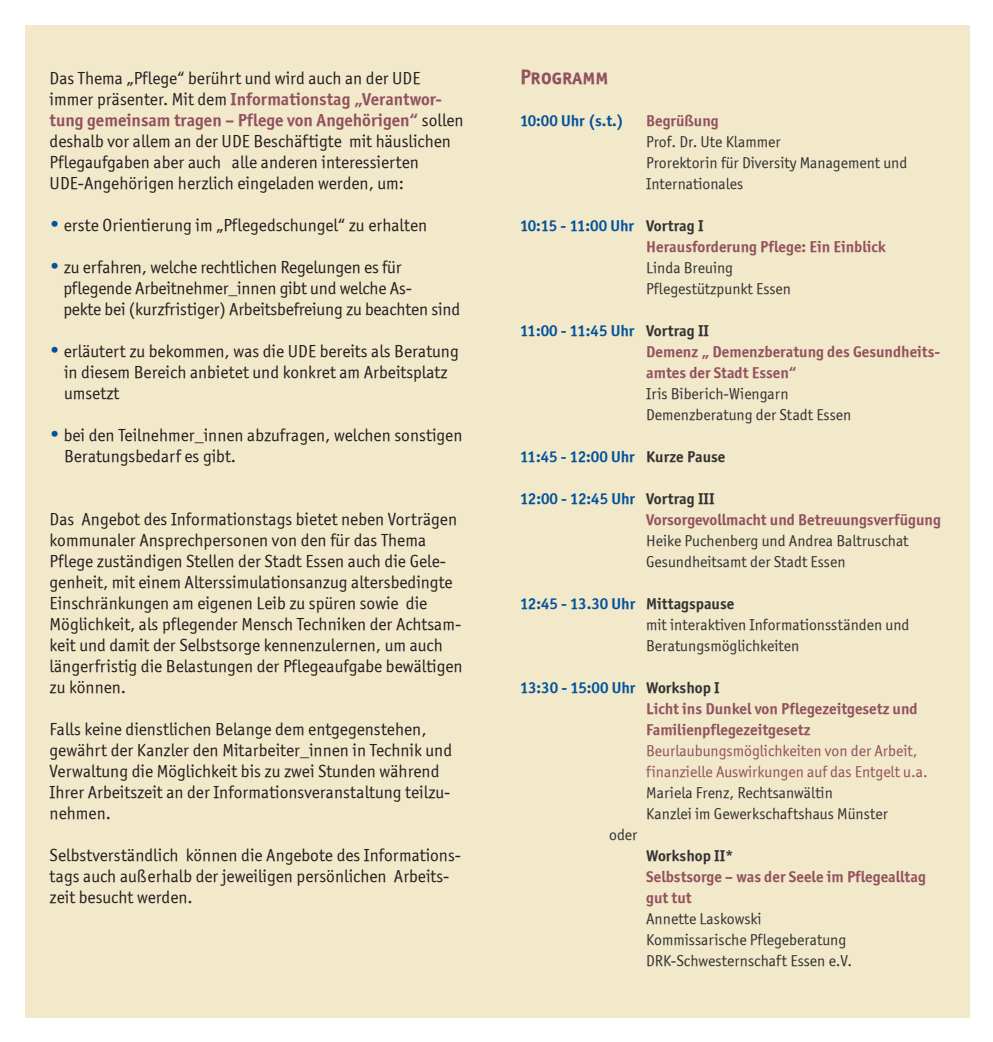
<style>
.page{position:relative;width:993px;height:1042px;background:#fff}
.page>*{position:absolute;margin:0;border:0;box-sizing:border-box;transform-origin:0 0}
.t1{font:21px "Officina San SCITCTT Bold";color:#92515e}
.t2{font:17.5px/21px "Officina Sans ITCTT Book";color:#231f20}
.t3{font:15.75px/21px "Officina Sans ITCTT Book";color:#333233}
.t4{font:15.75px/21px "Officina Sans ITCTT Bold";color:#92515e}
.t5{font:15.75px "Officina Sans ITCTT Bold";color:#01529a}
.t6{font:15.75px "Officina Sans ITCTT Book";color:#92515e}
.t7{font:15.75px "Officina Sans ITCTT Bold";color:#333233}
.s1{font-family:"Officina Sans ITCTT Bold";color:#92515e}
.s2{font-size:21px;color:#01529a}
.s3{color:#333233}
.s4{font-family:"Officina Sans ITCTT Book";color:#333233}
.s5{color:#01529a}
</style>
<div class="page">
<div style="left:25px;top:25px;width:944px;height:992px;background:#f2e8ca"></div>
<p class="t2" style="left:50px;top:67px;width:415px">Das Thema „Pflege“ berührt und wird auch an der UDE immer präsenter. Mit dem <span class="s1">Informationstag „Verantwor&shy;tung gemeinsam tragen – Pflege von Angehörigen“</span> sollen deshalb vor allem an der UDE Beschäftigte mit häuslichen Pflegaufgaben aber auch alle anderen interessierten UDE-Angehörigen herzlich eingeladen werden, um:</p>
<p class="t2" style="left:50px;top:214px;width:379px"><span class="s2">•</span> erste Orientierung im „Pflegedschungel“ zu erhalten</p>
<p class="t2" style="left:63px;top:256px;width:398px;text-indent:-14px"><span class="s2">•</span> zu erfahren, welche rechtlichen Regelungen es für pflegende Arbeitnehmer_innen gibt und welche As-<br>pekte bei (kurzfristiger) Arbeitsbefreiung zu beachten sind</p>
<p class="t2" style="left:64px;top:340px;width:396px;text-indent:-14px"><span class="s2">•</span> erläutert zu bekommen, was die UDE bereits als Beratung in diesem Bereich anbietet und konkret am Arbeitsplatz umsetzt</p>
<p class="t2" style="left:64px;top:424px;width:400px;text-indent:-14px"><span class="s2">•</span> bei den Teilnehmer_innen abzufragen, welchen sonstigen<br>Beratungsbedarf es gibt.</p>
<p class="t2" style="left:50px;top:508px;width:414px">Das Angebot des Informationstags bietet neben Vorträgen kommunaler Ansprechpersonen von den für das Thema Pflege zuständigen Stellen der Stadt Essen auch die Gele&shy;genheit, mit einem Alterssimulationsanzug altersbedingte Einschränkungen am eigenen Leib zu spüren sowie die Möglichkeit, als pflegender Mensch Techniken der Achtsam&shy;keit und damit der Selbstsorge kennenzulernen, um auch längerfristig die Belastungen der Pflegeaufgabe bewältigen zu können.</p>
<p class="t2" style="left:50px;top:718px;width:404px">Falls keine dienstlichen Belange dem entgegenstehen, gewährt der Kanzler den Mitarbeiter_innen in Technik und Verwaltung die Möglichkeit bis zu zwei Stunden während Ihrer Arbeitszeit an der Informationsveranstaltung teilzu&shy;nehmen.</p>
<p class="t2" style="left:50px;top:844px;width:413px">Selbstverständlich können die Angebote des Informations&shy;tags auch außerhalb der jeweiligen persönlichen Arbeits&shy;zeit besucht werden.</p>
<p class="t1" style="left:520px;top:64px;width:90px">Programm</p>
<p class="t5" style="left:520px;top:111px;width:105px">10:00 Uhr (s.t.)</p>
<p class="t4" style="left:646px;top:110px;width:74px">Begrüßung</p>
<p class="t3" style="left:646px;top:131px;width:262px">Prof. Dr. Ute Klammer<br>Prorektorin für Diversity Management und<br>Internationales</p>
<p class="t5" style="left:520px;top:216px;width:185px">10:15 - 11:00 Uhr <span class="s3">Vortrag I</span></p>
<p class="t4" style="left:646px;top:236px;width:241px">Herausforderung Pflege: Ein Einblick</p>
<p class="t3" style="left:646px;top:257px;width:88px">Linda Breuing</p>
<p class="t3" style="left:646px;top:278px;width:146px">Pflegestützpunkt Essen</p>
<p class="t5" style="left:520px;top:321px;width:190px">11:00 - 11:45 Uhr <span class="s3">Vortrag II</span></p>
<p class="t4" style="left:646px;top:341px;width:295px">Demenz „ Demenzberatung des Gesundheits&shy;amtes der Stadt Essen“<br><span class="s4">Iris Biberich-Wiengarn</span></p>
<p class="t3" style="left:646px;top:404px;width:207px">Demenzberatung der Stadt Essen</p>
<p class="t5" style="left:520px;top:447px;width:207px">11:45 - 12:00 Uhr <span class="s3">Kurze Pause</span></p>
<p class="t4" style="left:646px;top:488px;width:296px;text-indent:-126px"><span class="s5">12:00 - 12:45 Uhr</span> <span class="s3">Vortrag III<br></span>Vorsorgevollmacht und Betreuungsverfügung</p>
<p class="t3" style="left:646px;top:530px;width:264px">Heike Puchenberg und Andrea Baltruschat</p>
<p class="t3" style="left:646px;top:551px;width:201px">Gesundheitsamt der Stadt Essen</p>
<p class="t5" style="left:520px;top:594px;width:216px">12:45 - 13.30 Uhr <span class="s3">Mittagspause</span></p>
<p class="t3" style="left:646px;top:614px;width:264px">mit interaktiven Informationsständen und</p>
<p class="t3" style="left:646px;top:635px;width:154px">Beratungsmöglichkeiten</p>
<p class="t5" style="left:520px;top:678px;width:201px">13:30 - 15:00 Uhr <span class="s3">Workshop I</span></p>
<p class="t4" style="left:646px;top:698px;width:273px">Licht ins Dunkel von Pflegezeitgesetz und</p>
<p class="t4" style="left:646px;top:719px;width:166px">Familienpflegezeitgesetz</p>
<p class="t6" style="left:646px;top:742px;width:272px">Beurlaubungsmöglichkeiten von der Arbeit,</p>
<p class="t6" style="left:646px;top:763px;width:283px">finanzielle Auswirkungen auf das Entgelt u.a.</p>
<p class="t3" style="left:646px;top:782px;width:188px">Mariela Frenz, Rechtsanwältin</p>
<p class="t3" style="left:646px;top:803px;width:243px">Kanzlei im Gewerkschaftshaus Münster</p>
<p class="t3" style="left:609px;top:824px;width:30px">oder</p>
<p class="t7" style="left:646px;top:846px;width:89px">Workshop II*</p>
<p class="t4" style="left:646px;top:866px;width:281px">Selbstsorge – was der Seele im Pflegealltag gut tut</p>
<p class="t3" style="left:646px;top:908px;width:117px">Annette Laskowski</p>
<p class="t3" style="left:646px;top:929px;width:202px">Kommissarische Pflegeberatung</p>
<p class="t3" style="left:646px;top:950px;width:207px">DRK-Schwesternschaft Essen e.V.</p>
</div>
